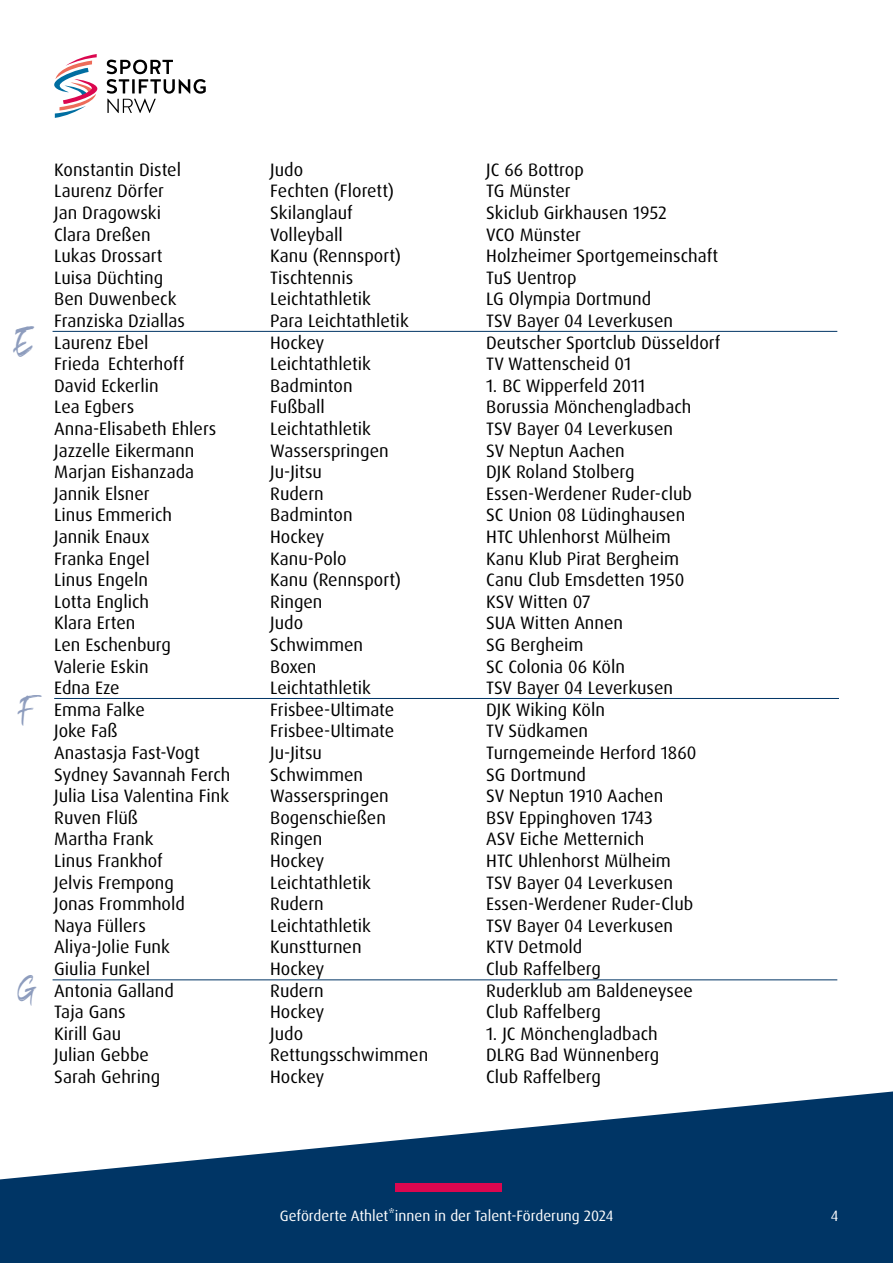
<style>
.page{position:relative;width:893px;height:1263px;background:#fff}
.page>*{position:absolute;margin:0;border:0;box-sizing:border-box;transform-origin:0 0}
.t1{font:27px "Squidrock";color:#8d9cbd}
.t2{font:18px "Dax OT";color:#000}
.t3{font:15px "Dax OT";color:#fff}
</style>
<div class="page">
<svg style="left:0;top:1091px;width:893px;height:172px;fill:#003565"></svg>
<svg style="left:54px;top:54px;width:44px;height:64px"></svg>
<svg style="left:107px;top:60px;width:99px;height:53px"></svg>
<div style="left:395px;top:1183px;width:107px;height:9px;background:#db074f"></div>
<hr style="left:53px;top:331px;width:784px;height:1px;background:#003565">
<hr style="left:54px;top:698px;width:785px;height:1px;background:#003565">
<hr style="left:53px;top:979px;width:784px;height:1px;background:#003565">
<h1 class="t1" style="left:13px;top:327px;width:21px">E</h1>
<h1 class="t1" style="left:17px;top:696px;width:20px">F</h1>
<h1 class="t1" style="left:17px;top:976px;width:20px">G</h1>
<p class="t2" style="left:54px;top:158px;width:128px">Konstantin Distel</p>
<p class="t2" style="left:270px;top:158px;width:34px">Judo</p>
<p class="t2" style="left:486px;top:158px;width:99px">JC 66 Bottrop</p>
<p class="t2" style="left:54px;top:180px;width:111px">Laurenz Dörfer</p>
<p class="t2" style="left:270px;top:180px;width:125px">Fechten (Florett)</p>
<p class="t2" style="left:486px;top:180px;width:86px">TG Münster</p>
<p class="t2" style="left:54px;top:201px;width:108px">Jan Dragowski</p>
<p class="t2" style="left:270px;top:201px;width:84px">Skilanglauf</p>
<p class="t2" style="left:486px;top:201px;width:182px">Skiclub Girkhausen 1952</p>
<p class="t2" style="left:54px;top:223px;width:98px">Clara Dreßen</p>
<p class="t2" style="left:270px;top:223px;width:74px">Volleyball</p>
<p class="t2" style="left:486px;top:223px;width:96px">VCO Münster</p>
<p class="t2" style="left:54px;top:244px;width:110px">Lukas Drossart</p>
<p class="t2" style="left:270px;top:244px;width:132px">Kanu (Rennsport)</p>
<p class="t2" style="left:486px;top:244px;width:233px">Holzheimer Sportgemeinschaft</p>
<p class="t2" style="left:54px;top:266px;width:111px">Luisa Düchting</p>
<p class="t2" style="left:270px;top:266px;width:85px">Tischtennis</p>
<p class="t2" style="left:486px;top:266px;width:92px">TuS Uentrop</p>
<p class="t2" style="left:54px;top:288px;width:124px">Ben Duwenbeck</p>
<p class="t2" style="left:270px;top:288px;width:102px">Leichtathletik</p>
<p class="t2" style="left:486px;top:288px;width:167px">LG Olympia Dortmund</p>
<p class="t2" style="left:54px;top:309px;width:132px">Franziska Dziallas</p>
<p class="t2" style="left:270px;top:309px;width:140px">Para Leichtathletik</p>
<p class="t2" style="left:486px;top:309px;width:188px">TSV Bayer 04 Leverkusen</p>
<p class="t2" style="left:54px;top:331px;width:96px">Laurenz Ebel</p>
<p class="t2" style="left:270px;top:331px;width:56px">Hockey</p>
<p class="t2" style="left:486px;top:331px;width:236px">Deutscher Sportclub Düsseldorf</p>
<p class="t2" style="left:54px;top:352px;width:132px">Frieda Echterhoff</p>
<p class="t2" style="left:270px;top:352px;width:102px">Leichtathletik</p>
<p class="t2" style="left:486px;top:352px;width:147px">TV Wattenscheid 01</p>
<p class="t2" style="left:54px;top:374px;width:106px">David Eckerlin</p>
<p class="t2" style="left:270px;top:374px;width:84px">Badminton</p>
<p class="t2" style="left:486px;top:374px;width:161px">1. BC Wipperfeld 2011</p>
<p class="t2" style="left:54px;top:396px;width:81px">Lea Egbers</p>
<p class="t2" style="left:270px;top:396px;width:56px">Fußball</p>
<p class="t2" style="left:486px;top:396px;width:207px">Borussia Mönchengladbach</p>
<p class="t2" style="left:54px;top:417px;width:164px">Anna-Elisabeth Ehlers</p>
<p class="t2" style="left:270px;top:417px;width:102px">Leichtathletik</p>
<p class="t2" style="left:486px;top:417px;width:188px">TSV Bayer 04 Leverkusen</p>
<p class="t2" style="left:54px;top:439px;width:142px">Jazzelle Eikermann</p>
<p class="t2" style="left:270px;top:439px;width:120px">Wasserspringen</p>
<p class="t2" style="left:486px;top:439px;width:140px">SV Neptun Aachen</p>
<p class="t2" style="left:54px;top:460px;width:142px">Marjan Eishanzada</p>
<p class="t2" style="left:270px;top:460px;width:53px">Ju-Jitsu</p>
<p class="t2" style="left:486px;top:460px;width:150px">DJK Roland Stolberg</p>
<p class="t2" style="left:54px;top:482px;width:97px">Jannik Elsner</p>
<p class="t2" style="left:270px;top:482px;width:55px">Rudern</p>
<p class="t2" style="left:486px;top:482px;width:207px">Essen-Werdener Ruder-club</p>
<p class="t2" style="left:54px;top:504px;width:119px">Linus Emmerich</p>
<p class="t2" style="left:270px;top:504px;width:84px">Badminton</p>
<p class="t2" style="left:486px;top:504px;width:201px">SC Union 08 Lüdinghausen</p>
<p class="t2" style="left:54px;top:525px;width:97px">Jannik Enaux</p>
<p class="t2" style="left:270px;top:525px;width:56px">Hockey</p>
<p class="t2" style="left:486px;top:525px;width:186px">HTC Uhlenhorst Mülheim</p>
<p class="t2" style="left:54px;top:547px;width:97px">Franka Engel</p>
<p class="t2" style="left:270px;top:547px;width:78px">Kanu-Polo</p>
<p class="t2" style="left:486px;top:547px;width:194px">Kanu Klub Pirat Bergheim</p>
<p class="t2" style="left:54px;top:568px;width:95px">Linus Engeln</p>
<p class="t2" style="left:270px;top:568px;width:132px">Kanu (Rennsport)</p>
<p class="t2" style="left:486px;top:568px;width:200px">Canu Club Emsdetten 1950</p>
<p class="t2" style="left:54px;top:590px;width:97px">Lotta Englich</p>
<p class="t2" style="left:270px;top:590px;width:54px">Ringen</p>
<p class="t2" style="left:486px;top:590px;width:106px">KSV Witten 07</p>
<p class="t2" style="left:54px;top:612px;width:83px">Klara Erten</p>
<p class="t2" style="left:270px;top:612px;width:34px">Judo</p>
<p class="t2" style="left:486px;top:612px;width:138px">SUA Witten Annen</p>
<p class="t2" style="left:54px;top:633px;width:118px">Len Eschenburg</p>
<p class="t2" style="left:270px;top:633px;width:95px">Schwimmen</p>
<p class="t2" style="left:486px;top:633px;width:99px">SG Bergheim</p>
<p class="t2" style="left:54px;top:655px;width:96px">Valerie Eskin</p>
<p class="t2" style="left:270px;top:655px;width:48px">Boxen</p>
<p class="t2" style="left:486px;top:655px;width:140px">SC Colonia 06 Köln</p>
<p class="t2" style="left:54px;top:676px;width:67px">Edna Eze</p>
<p class="t2" style="left:270px;top:676px;width:102px">Leichtathletik</p>
<p class="t2" style="left:486px;top:676px;width:188px">TSV Bayer 04 Leverkusen</p>
<p class="t2" style="left:54px;top:698px;width:92px">Emma Falke</p>
<p class="t2" style="left:270px;top:698px;width:126px">Frisbee-Ultimate</p>
<p class="t2" style="left:486px;top:698px;width:120px">DJK Wiking Köln</p>
<p class="t2" style="left:54px;top:720px;width:65px">Joke Faß</p>
<p class="t2" style="left:270px;top:720px;width:126px">Frisbee-Ultimate</p>
<p class="t2" style="left:486px;top:720px;width:103px">TV Südkamen</p>
<p class="t2" style="left:54px;top:741px;width:147px">Anastasja Fast-Vogt</p>
<p class="t2" style="left:270px;top:741px;width:53px">Ju-Jitsu</p>
<p class="t2" style="left:486px;top:741px;width:212px">Turngemeinde Herford 1860</p>
<p class="t2" style="left:54px;top:763px;width:178px">Sydney Savannah Ferch</p>
<p class="t2" style="left:270px;top:763px;width:95px">Schwimmen</p>
<p class="t2" style="left:486px;top:763px;width:101px">SG Dortmund</p>
<p class="t2" style="left:54px;top:784px;width:177px">Julia Lisa Valentina Fink</p>
<p class="t2" style="left:270px;top:784px;width:120px">Wasserspringen</p>
<p class="t2" style="left:486px;top:784px;width:179px">SV Neptun 1910 Aachen</p>
<p class="t2" style="left:54px;top:806px;width:85px">Ruven Flüß</p>
<p class="t2" style="left:270px;top:806px;width:117px">Bogenschießen</p>
<p class="t2" style="left:486px;top:806px;width:168px">BSV Eppinghoven 1743</p>
<p class="t2" style="left:54px;top:828px;width:101px">Martha Frank</p>
<p class="t2" style="left:270px;top:828px;width:54px">Ringen</p>
<p class="t2" style="left:486px;top:828px;width:160px">ASV Eiche Metternich</p>
<p class="t2" style="left:54px;top:849px;width:110px">Linus Frankhof</p>
<p class="t2" style="left:270px;top:849px;width:56px">Hockey</p>
<p class="t2" style="left:486px;top:849px;width:186px">HTC Uhlenhorst Mülheim</p>
<p class="t2" style="left:54px;top:871px;width:121px">Jelvis Frempong</p>
<p class="t2" style="left:270px;top:871px;width:102px">Leichtathletik</p>
<p class="t2" style="left:486px;top:871px;width:188px">TSV Bayer 04 Leverkusen</p>
<p class="t2" style="left:54px;top:892px;width:132px">Jonas Frommhold</p>
<p class="t2" style="left:270px;top:892px;width:55px">Rudern</p>
<p class="t2" style="left:486px;top:892px;width:208px">Essen-Werdener Ruder-Club</p>
<p class="t2" style="left:54px;top:914px;width:93px">Naya Füllers</p>
<p class="t2" style="left:270px;top:914px;width:102px">Leichtathletik</p>
<p class="t2" style="left:486px;top:914px;width:188px">TSV Bayer 04 Leverkusen</p>
<p class="t2" style="left:54px;top:936px;width:117px">Aliya-Jolie Funk</p>
<p class="t2" style="left:270px;top:936px;width:93px">Kunstturnen</p>
<p class="t2" style="left:486px;top:936px;width:98px">KTV Detmold</p>
<p class="t2" style="left:54px;top:957px;width:98px">Giulia Funkel</p>
<p class="t2" style="left:270px;top:957px;width:56px">Hockey</p>
<p class="t2" style="left:486px;top:957px;width:116px">Club Raffelberg</p>
<p class="t2" style="left:54px;top:979px;width:121px">Antonia Galland</p>
<p class="t2" style="left:270px;top:979px;width:55px">Rudern</p>
<p class="t2" style="left:486px;top:979px;width:208px">Ruderklub am Baldeneysee</p>
<p class="t2" style="left:54px;top:1000px;width:73px">Taja Gans</p>
<p class="t2" style="left:270px;top:1000px;width:56px">Hockey</p>
<p class="t2" style="left:486px;top:1000px;width:116px">Club Raffelberg</p>
<p class="t2" style="left:54px;top:1022px;width:69px">Kirill Gau</p>
<p class="t2" style="left:270px;top:1022px;width:34px">Judo</p>
<p class="t2" style="left:486px;top:1022px;width:173px">1. JC Mönchengladbach</p>
<p class="t2" style="left:54px;top:1044px;width:96px">Julian Gebbe</p>
<p class="t2" style="left:270px;top:1044px;width:160px">Rettungsschwimmen</p>
<p class="t2" style="left:486px;top:1044px;width:175px">DLRG Bad Wünnenberg</p>
<p class="t2" style="left:54px;top:1065px;width:108px">Sarah Gehring</p>
<p class="t2" style="left:270px;top:1065px;width:56px">Hockey</p>
<p class="t2" style="left:486px;top:1065px;width:116px">Club Raffelberg</p>
<p class="t3" style="left:280px;top:1206px;width:335px">Geförderte Athlet*innen in der Talent-Förderung 2024</p>
<p class="t3" style="left:831px;top:1206px;width:9px">4</p>
</div>
